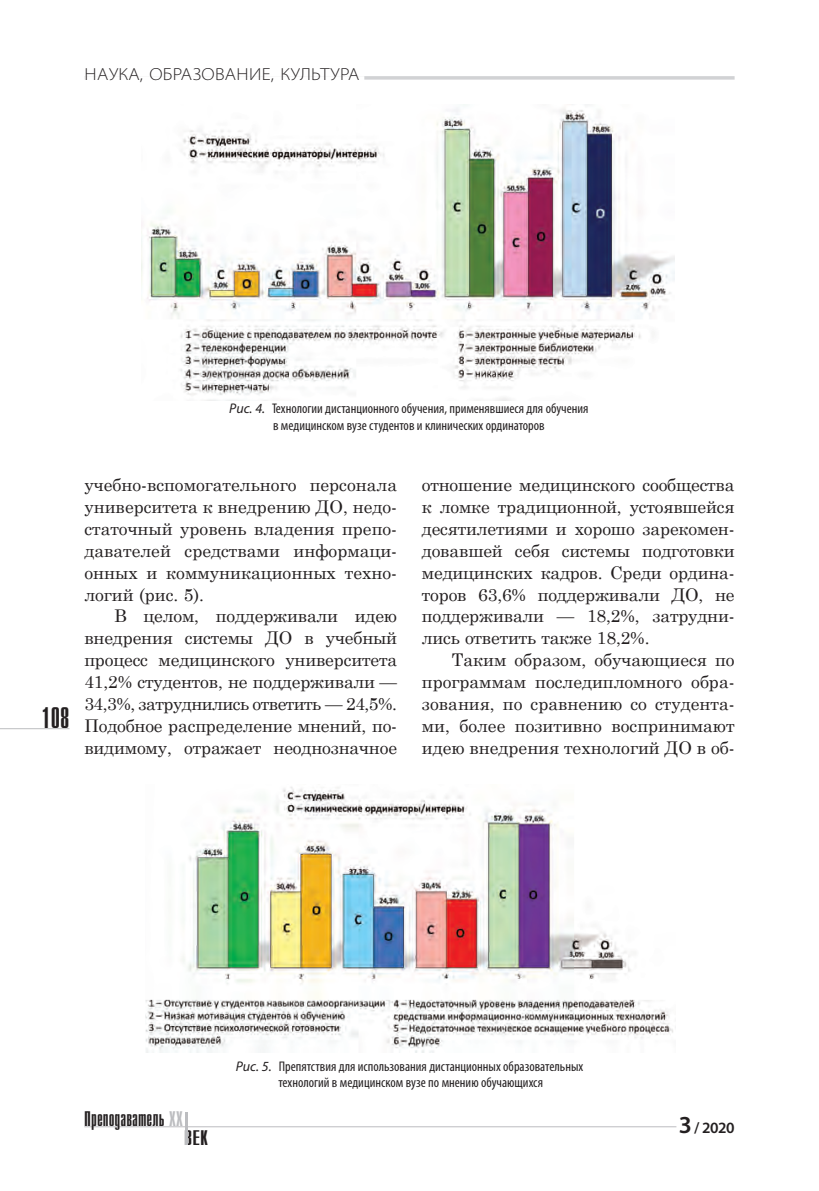
<style>
.page{position:relative;width:819px;height:1191px;background:#fff}
.page>*{position:absolute;margin:0;border:0;box-sizing:border-box;transform-origin:0 0}
.t1{font:29.75px "Compact C";color:#231f20}
.t2{font:21.18px "Compact C";color:#231f20}
.t3{font:21.18px "Compact C";color:#231f20;scale:1.2 1}
.t4{font:17.5px/21.9px "Century Schoolbook";letter-spacing:-.005em;color:#231f20;text-align:justify}
.t5{font:300 semi-expanded 17.5px "Myriad Pro";letter-spacing:.02em;color:#231f20}
.t6{font:600 15.75px "Myriad Pro";color:#231f20}
.t7{font:condensed 14px/16.8px "Myriad Pro";color:#231f20;text-align:center}
.s1{font-style:italic;font-stretch:normal}
.s2{color:#bcbdc0}
.s3{font-size:24.5px}
</style>
<div class="page">
<hr style="left:84px;top:1126px;width:592px;height:1px;background:#bcbdc0">
<hr style="left:0;top:728px;width:69px;height:1px;background:#bcbdc0">
<hr style="left:185px;top:1111px;width:2px;height:33px;background:#bcbdc0">
<hr style="left:84px;top:76px;width:650px;height:4px;background:#d1d2d4">
<hr style="left:84px;top:76px;width:280px;height:4px;background:#fff">
<img style="left:141px;top:104px;width:534px;height:296px">
<img style="left:145px;top:787px;width:528px;height:265px">
<p class="t5" style="left:85px;top:63px;width:276px">НАУКА, ОБРАЗОВАНИЕ, КУЛЬТУРА</p>
<p class="t7" style="left:229px;top:400px;width:360px"><span class="s1">Рис. 4.</span> Технологии дистанционного обучения, применявшиеся для обучения в медицинском вузе студентов и клинических ординаторов</p>
<h1 class="t1" style="left:41px;top:703px;width:30px">108</h1>
<p class="t4" style="left:84px;top:472px;width:314px">учебно-вспомогательного персонала университета к внедрению ДО, недо&shy;статочный уровень владения препо&shy;давателей средствами информаци&shy;онных и коммуникационных техно&shy;логий (рис. 5).</p>
<p class="t4" style="left:84px;top:603px;width:314px;text-indent:30px">В целом, поддерживали идею внедрения системы ДО в учебный процесс медицинского университета 41,2% студентов, не поддерживали — 34,3%, затруднились ответить — 24,5%.<br>Подобное распределение мнений, по&shy;видимому, отражает неоднозначное</p>
<p class="t4" style="left:422px;top:472px;width:314px">отношение медицинского сообщества к ломке традиционной, устоявшейся десятилетиями и хорошо зарекомен&shy;довавшей себя системы подготовки медицинских кадров. Среди ордина&shy;торов 63,6% поддерживали ДО, не поддерживали — 18,2%, затрудни&shy;лись ответить также 18,2%.</p>
<p class="t4" style="left:422px;top:647px;width:314px;text-indent:30px">Таким образом, обучающиеся по программам последипломного обра&shy;зования, по сравнению со студента&shy;ми, более позитивно воспринимают идею внедрения технологий ДО в об-</p>
<p class="t2" style="left:84px;top:1108px;width:100px">Преподаватель <span class="s2">XX</span></p>
<p class="t3" style="left:184px;top:1126px;width:21px">ВЕК</p>
<p class="t7" style="left:236px;top:1057px;width:349px"><span class="s1">Рис. 5.</span> Препятствия для использования дистанционных образовательных технологий в медицинском вузе по мнению обучающихся</p>
<p class="t6" style="left:678px;top:1117px;width:57px"><span class="s3">3</span> / 2020</p>
</div>
